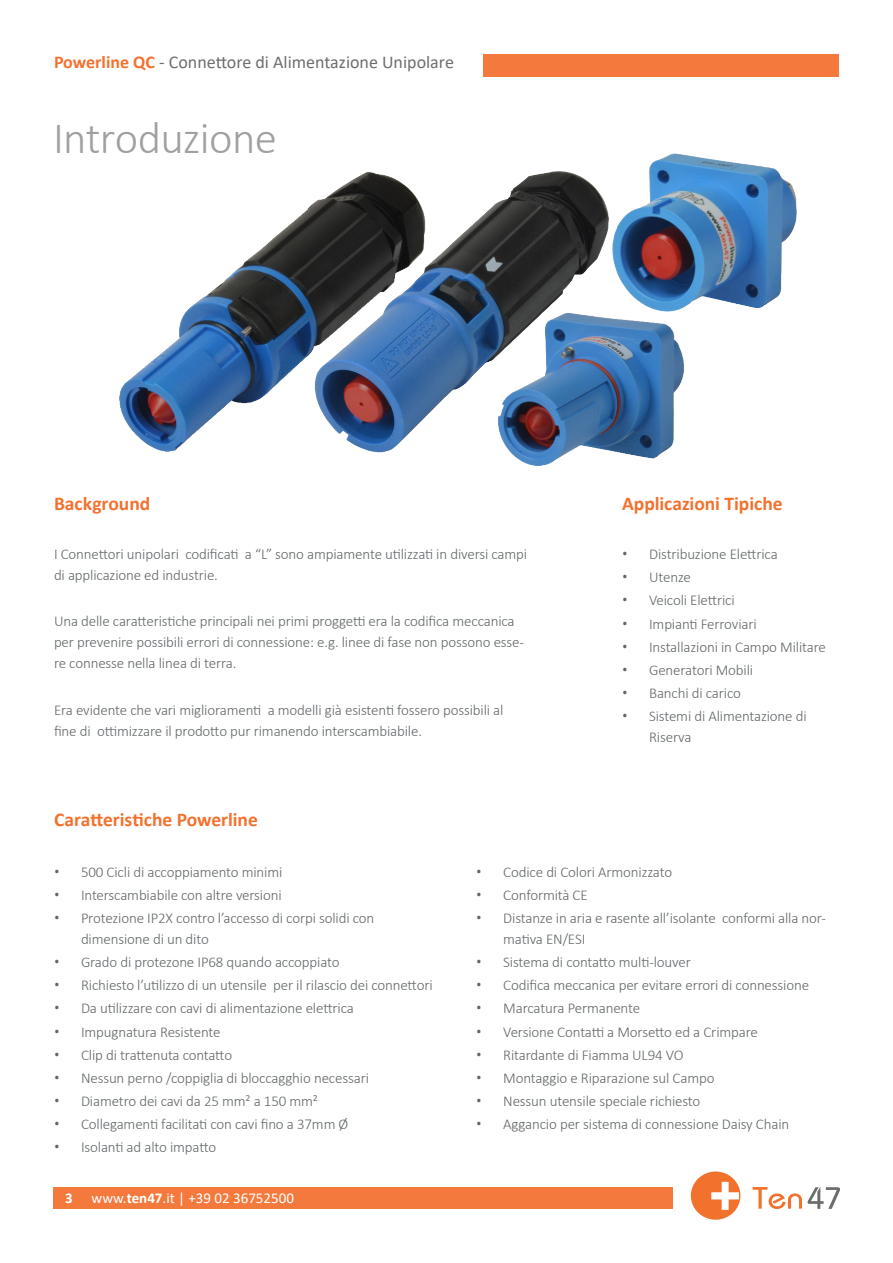
<style>
.page{position:relative;width:893px;height:1263px;background:#fff}
.page>*{position:absolute;margin:0;border:0;box-sizing:border-box;transform-origin:0 0}
.Page_Title{font:300 45px "Calibri";letter-spacing:-.015em;color:#a0a0a0}
.TOC_Style{font:700 19.5px "Calibri";letter-spacing:-.005em;color:#f3712e}
.t1{font:18px "Calibri";color:#6b6f6d}
.Bulleted_Body{font:300 15px/21px "Calibri";letter-spacing:-.01em;color:#626769}
.t2{font:15px "Calibri";color:#fff}
.t3{font:700 15px "Calibri";color:#fff}
.s1{font-weight:700;color:#f3712e}
.s2{font-family:"Open Sans";font-weight:400}
.s3{font-weight:700}
</style>
<div class="page">
<div style="left:53px;top:1187px;width:619px;height:22px;background:#f3793d"></div>
<div style="left:691px;top:1171px;width:49px;height:49px;background:#f2722d;border-radius:50%"></div>
<svg style="left:711px;top:1182px;width:28px;height:28px"></svg>
<svg style="left:753px;top:1187px;width:87px;height:22px"></svg>
<img style="left:119px;top:153px;width:678px;height:313px">
<div style="left:483px;top:54px;width:356px;height:22px;background:#f3793d"></div>
<p class="t1" style="left:54px;top:49px;width:401px"><span class="s1">Powerline QC</span> - Connettore di Alimentazione Unipolare</p>
<p class="Page_Title" style="left:53px;top:110px;width:225px">Introduzione</p>
<p class="TOC_Style" style="left:54px;top:490px;width:98px">Background</p>
<p class="Bulleted_Body" style="left:54px;top:543px;width:475px">I Connettori unipolari codificati a “L” sono ampiamente utilizzati in diversi campi di applicazione ed industrie.</p>
<p class="Bulleted_Body" style="left:54px;top:611px;width:472px">Una delle caratteristiche principali nei primi proggetti era la codifica meccanica per prevenire possibili errori di connessione: e.g. linee di fase non possono esse&shy;re connesse nella linea di terra.</p>
<p class="Bulleted_Body" style="left:54px;top:699px;width:451px">Era evidente che vari miglioramenti a modelli già esistenti fossero possibili al fine di ottimizzare il prodotto pur rimanendo interscambiabile.</p>
<p class="TOC_Style" style="left:54px;top:806px;width:205px">Caratteristiche Powerline</p>
<p class="TOC_Style" style="left:622px;top:490px;width:162px">Applicazioni Tipiche</p>
<p class="Bulleted_Body" style="left:622px;top:543px;width:157px"><span class="s2">•</span> Distribuzione Elettrica</p>
<p class="Bulleted_Body" style="left:622px;top:567px;width:70px"><span class="s2">•</span> Utenze</p>
<p class="Bulleted_Body" style="left:622px;top:590px;width:114px"><span class="s2">•</span> Veicoli Elettrici</p>
<p class="Bulleted_Body" style="left:622px;top:613px;width:136px"><span class="s2">•</span> Impianti Ferroviari</p>
<p class="Bulleted_Body" style="left:622px;top:636px;width:205px"><span class="s2">•</span> Installazioni in Campo Militare</p>
<p class="Bulleted_Body" style="left:622px;top:659px;width:133px"><span class="s2">•</span> Generatori Mobili</p>
<p class="Bulleted_Body" style="left:622px;top:682px;width:120px"><span class="s2">•</span> Banchi di carico</p>
<p class="Bulleted_Body" style="left:649px;top:706px;width:159px;text-indent:-27px"><span class="s2">•</span> Sistemi di Alimentazione di<br>Riserva</p>
<p class="Bulleted_Body" style="left:54px;top:861px;width:230px"><span class="s2">•</span> 500 Cicli di accoppiamento minimi</p>
<p class="Bulleted_Body" style="left:54px;top:884px;width:229px"><span class="s2">•</span> Interscambiabile con altre versioni</p>
<p class="Bulleted_Body" style="left:81px;top:907px;width:295px;text-indent:-27px"><span class="s2">•</span> Protezione IP2X contro l’accesso di corpi solidi con dimensione di un dito</p>
<p class="Bulleted_Body" style="left:54px;top:951px;width:287px"><span class="s2">•</span> Grado di protezone IP68 quando accoppiato</p>
<p class="Bulleted_Body" style="left:54px;top:975px;width:380px"><span class="s2">•</span> Richiesto l’utilizzo di un utensile per il rilascio dei connettori</p>
<p class="Bulleted_Body" style="left:54px;top:998px;width:301px"><span class="s2">•</span> Da utilizzare con cavi di alimentazione elettrica</p>
<p class="Bulleted_Body" style="left:54px;top:1021px;width:168px"><span class="s2">•</span> Impugnatura Resistente</p>
<p class="Bulleted_Body" style="left:54px;top:1044px;width:180px"><span class="s2">•</span> Clip di trattenuta contatto</p>
<p class="Bulleted_Body" style="left:54px;top:1067px;width:316px"><span class="s2">•</span> Nessun perno /coppiglia di bloccagghio necessari</p>
<p class="Bulleted_Body" style="left:54px;top:1090px;width:265px"><span class="s2">•</span> Diametro dei cavi da 25 mm² a 150 mm²</p>
<p class="Bulleted_Body" style="left:54px;top:1114px;width:296px"><span class="s2">•</span> Collegamenti facilitati con cavi fino a 37mm Ø</p>
<p class="Bulleted_Body" style="left:54px;top:1137px;width:164px"><span class="s2">•</span> Isolanti ad alto impatto</p>
<p class="t3" style="left:65px;top:1187px;width:9px">3</p>
<p class="t2" style="left:92px;top:1187px;width:204px">www.<span class="s3">ten47</span>.it | +39 02 36752500</p>
<p class="Bulleted_Body" style="left:476px;top:861px;width:197px"><span class="s2">•</span> Codice di Colori Armonizzato</p>
<p class="Bulleted_Body" style="left:476px;top:884px;width:113px"><span class="s2">•</span> Conformità CE</p>
<p class="Bulleted_Body" style="left:503px;top:907px;width:324px;text-indent:-27px"><span class="s2">•</span> Distanze in aria e rasente all’isolante conformi alla nor&shy;mativa EN/ESI</p>
<p class="Bulleted_Body" style="left:476px;top:951px;width:216px"><span class="s2">•</span> Sistema di contatto multi-louver</p>
<p class="Bulleted_Body" style="left:476px;top:975px;width:334px"><span class="s2">•</span> Codifica meccanica per evitare errori di connessione</p>
<p class="Bulleted_Body" style="left:476px;top:998px;width:165px"><span class="s2">•</span> Marcatura Permanente</p>
<p class="Bulleted_Body" style="left:476px;top:1021px;width:283px"><span class="s2">•</span> Versione Contatti a Morsetto ed a Crimpare</p>
<p class="Bulleted_Body" style="left:476px;top:1044px;width:209px"><span class="s2">•</span> Ritardante di Fiamma UL94 VO</p>
<p class="Bulleted_Body" style="left:476px;top:1067px;width:240px"><span class="s2">•</span> Montaggio e Riparazione sul Campo</p>
<p class="Bulleted_Body" style="left:476px;top:1090px;width:226px"><span class="s2">•</span> Nessun utensile speciale richiesto</p>
<p class="Bulleted_Body" style="left:476px;top:1114px;width:315px"><span class="s2">•</span> Aggancio per sistema di connessione Daisy Chain</p>
</div>
